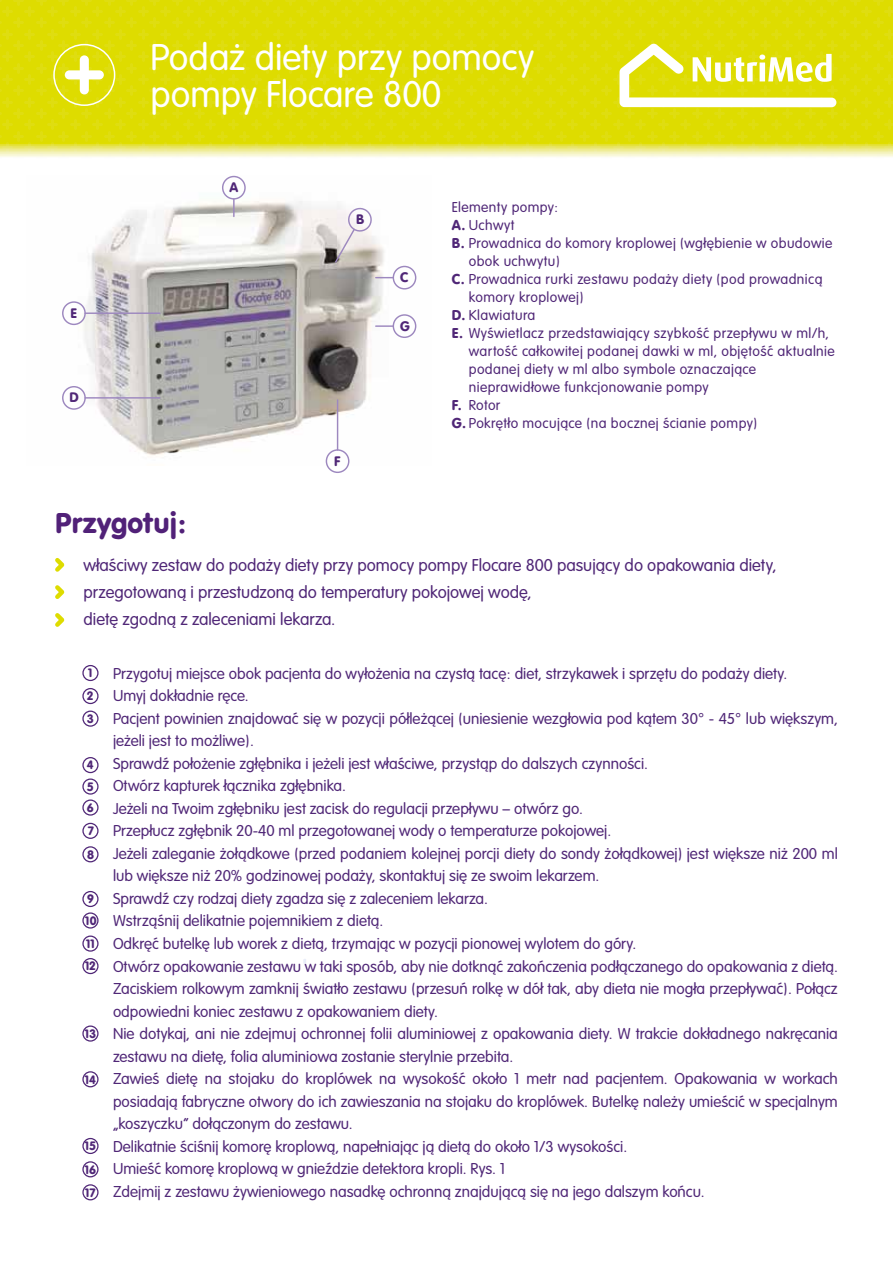
<style>
.page{position:relative;width:893px;height:1263px;background:#fff}
.page>*{position:absolute;margin:0;border:0;box-sizing:border-box;transform-origin:0 0}
.t1{font:300 39px/37.5px "VAG Rundschrift D";color:#fff}
.t2{font:30px "VAG Rundschrift D";color:#512178}
.t3{font:300 18px/27px "VAG Rundschrift D";color:#502777}
.t4{font:300 16.5px/22.5px "VAG Rundschrift D";color:#502777}
.t5{font:300 15px "VAG Rundschrift D";letter-spacing:.025em;color:#502777}
.t6{font:14.55px "VAG Rundschrift D";color:#502777}
.t7{font:12.75px/22.8px "VAG Rundschrift D";letter-spacing:-.02em;color:#502777;text-align:justify}
.s1{font-weight:400}
</style>
<div class="page">
<svg style="left:0;top:0;width:893px;height:157px;background:#dfdd11"></svg>
<svg style="left:53px;top:44px;width:62px;height:62px;background:#e1df1b"></svg>
<div style="left:65px;top:70px;width:39px;height:9px;background:#fff;border-radius:5px"></div>
<div style="left:80px;top:55px;width:9px;height:39px;background:#fff;border-radius:5px"></div>
<svg style="left:619px;top:43px;width:217px;height:64px"></svg>
<svg style="left:55px;top:558px;width:10px;height:41px"></svg>
<svg style="left:55px;top:613px;width:10px;height:14px"></svg>
<div style="left:82px;top:665px;width:17px;height:16px;border:1px solid #502777;border-radius:50%"></div>
<div style="left:82px;top:688px;width:17px;height:16px;border:1px solid #502777;border-radius:50%"></div>
<div style="left:82px;top:710px;width:17px;height:17px;border:1px solid #502777;border-radius:50%"></div>
<div style="left:82px;top:757px;width:17px;height:16px;border:1px solid #502777;border-radius:50%"></div>
<div style="left:82px;top:778px;width:17px;height:17px;border:1px solid #502777;border-radius:50%"></div>
<div style="left:82px;top:799px;width:17px;height:17px;border:1px solid #502777;border-radius:50%"></div>
<div style="left:82px;top:823px;width:17px;height:16px;border:1px solid #502777;border-radius:50%"></div>
<div style="left:82px;top:846px;width:17px;height:16px;border:1px solid #502777;border-radius:50%"></div>
<div style="left:82px;top:891px;width:17px;height:16px;border:1px solid #502777;border-radius:50%"></div>
<div style="left:82px;top:912px;width:17px;height:16px;border:1px solid #502777;border-radius:50%"></div>
<div style="left:82px;top:935px;width:17px;height:17px;border:1px solid #502777;border-radius:50%"></div>
<div style="left:82px;top:958px;width:17px;height:16px;border:1px solid #502777;border-radius:50%"></div>
<div style="left:82px;top:1025px;width:17px;height:17px;border:1px solid #502777;border-radius:50%"></div>
<div style="left:82px;top:1071px;width:17px;height:16px;border:1px solid #502777;border-radius:50%"></div>
<div style="left:82px;top:1138px;width:17px;height:16px;border:1px solid #502777;border-radius:50%"></div>
<div style="left:82px;top:1161px;width:17px;height:16px;border:1px solid #502777;border-radius:50%"></div>
<div style="left:82px;top:1184px;width:17px;height:16px;border:1px solid #502777;border-radius:50%"></div>
<svg style="left:303px;top:959px;width:3px;height:5px"></svg>
<img style="left:62px;top:176px;width:355px;height:289px">
<div style="left:222px;top:176px;width:24px;height:24px;border:1px solid #9d88bf;border-radius:50%"></div>
<svg style="left:233px;top:199px;width:2px;height:17px"></svg>
<div style="left:393px;top:266px;width:23px;height:24px;border:1px solid #9d88bf;border-radius:50%"></div>
<svg style="left:376px;top:277px;width:17px;height:1px"></svg>
<div style="left:393px;top:314px;width:23px;height:24px;border:1px solid #9d88bf;border-radius:50%"></div>
<svg style="left:376px;top:325px;width:17px;height:2px"></svg>
<div style="left:326px;top:449px;width:23px;height:24px;border:1px solid #9d88bf;border-radius:50%"></div>
<hr style="left:337px;top:400px;width:1px;height:50px;background:#9d88bf">
<svg style="left:334px;top:207px;width:39px;height:57px"></svg>
<div style="left:62px;top:301px;width:24px;height:24px;border:1px solid #9d88bf;border-radius:50%"></div>
<hr style="left:85px;top:312px;width:75px;height:2px;background:#9d88bf">
<div style="left:62px;top:386px;width:24px;height:24px;border:1px solid #9d88bf;border-radius:50%"></div>
<hr style="left:85px;top:397px;width:75px;height:2px;background:#9d88bf">
<h1 class="t1" style="left:150px;top:39px;width:386px">Podaż diety przy pomocy pompy Flocare 800</h1>
<p class="t6" style="left:71px;top:304px;width:8px">E</p>
<p class="t6" style="left:70px;top:389px;width:11px">D</p>
<p class="t6" style="left:230px;top:179px;width:10px">A</p>
<p class="t6" style="left:356px;top:211px;width:10px">B</p>
<p class="t6" style="left:400px;top:269px;width:10px">C</p>
<p class="t6" style="left:400px;top:318px;width:11px">G</p>
<p class="t6" style="left:334px;top:452px;width:8px">F</p>
<p class="t5" style="left:452px;top:199px;width:108px">Elementy pompy:</p>
<p class="t5" style="left:452px;top:217px;width:64px"><span class="s1">A.</span> Uchwyt</p>
<p class="t5" style="left:452px;top:235px;width:382px"><span class="s1">B.</span> Prowadnica do komory kroplowej (wgłębienie w obudowie</p>
<p class="t5" style="left:469px;top:253px;width:92px">obok uchwytu)</p>
<p class="t5" style="left:452px;top:271px;width:372px"><span class="s1">C.</span> Prowadnica rurki zestawu podaży diety (pod prowadnicą</p>
<p class="t5" style="left:469px;top:289px;width:116px">komory kroplowej)</p>
<p class="t5" style="left:452px;top:307px;width:85px"><span class="s1">D.</span> Klawiatura</p>
<p class="t5" style="left:452px;top:325px;width:379px"><span class="s1">E.</span> Wyświetlacz przedstawiający szybkość przepływu w ml/h,</p>
<p class="t5" style="left:469px;top:343px;width:367px">wartość całkowitej podanej dawki w ml, objętość aktualnie</p>
<p class="t5" style="left:469px;top:361px;width:289px">podanej diety w ml albo symbole oznaczające</p>
<p class="t5" style="left:469px;top:379px;width:241px">nieprawidłowe funkcjonowanie pompy</p>
<p class="t5" style="left:452px;top:397px;width:50px"><span class="s1">F.</span> Rotor</p>
<p class="t5" style="left:452px;top:415px;width:307px"><span class="s1">G.</span> Pokrętło mocujące (na bocznej ścianie pompy)</p>
<h2 class="t2" style="left:55px;top:505px;width:132px">Przygotuj:</h2>
<p class="t3" style="left:84px;top:552px;width:694px">właściwy zestaw do podaży diety przy pomocy pompy Flocare 800 pasujący do opakowania diety, przegotowaną i przestudzoną do temperatury pokojowej wodę,<br>dietę zgodną z zaleceniami lekarza.</p>
<p class="t4" style="left:113px;top:662px;width:726px">Przygotuj miejsce obok pacjenta do wyłożenia na czystą tacę: diet, strzykawek i sprzętu do podaży diety.<br>Umyj dokładnie ręce.<br>Pacjent powinien znajdować się w pozycji półleżącej (uniesienie wezgłowia pod kątem 30° - 45° lub większym, jeżeli jest to możliwe).<br>Sprawdź położenie zgłębnika i jeżeli jest właściwe, przystąp do dalszych czynności.<br>Otwórz kapturek łącznika zgłębnika.<br>Jeżeli na Twoim zgłębniku jest zacisk do regulacji przepływu – otwórz go.<br>Przepłucz zgłębnik 20-40 ml przegotowanej wody o temperaturze pokojowej.<br>Jeżeli zaleganie żołądkowe (przed podaniem kolejnej porcji diety do sondy żołądkowej) jest większe niż 200 ml lub większe niż 20% godzinowej podaży, skontaktuj się ze swoim lekarzem.<br>Sprawdź czy rodzaj diety zgadza się z zaleceniem lekarza.<br>Wstrząśnij delikatnie pojemnikiem z dietą.<br>Odkręć butelkę lub worek z dietą, trzymając w pozycji pionowej wylotem do góry.<br>Otwórz opakowanie zestawu w taki sposób, aby nie dotknąć zakończenia podłączanego do opakowania z dietą.<br>Zaciskiem rolkowym zamknij światło zestawu (przesuń rolkę w dół tak, aby dieta nie mogła przepływać). Połącz odpowiedni koniec zestawu z opakowaniem diety.<br>Nie dotykaj, ani nie zdejmuj ochronnej folii aluminiowej z opakowania diety. W trakcie dokładnego nakręcania zestawu na dietę, folia aluminiowa zostanie sterylnie przebita.<br>Zawieś dietę na stojaku do kroplówek na wysokość około 1 metr nad pacjentem. Opakowania w workach posiadają fabryczne otwory do ich zawieszania na stojaku do kroplówek. Butelkę należy umieścić w specjalnym „koszyczku” dołączonym do zestawu.<br>Delikatnie ściśnij komorę kroplową, napełniając ją dietą do około 1/3 wysokości.<br>Umieść komorę kroplową w gnieździe detektora kropli. Rys. 1<br>Zdejmij z zestawu żywieniowego nasadkę ochronną znajdującą się na jego dalszym końcu.</p>
<p class="t7" style="left:87px;top:662px;width:9px">1<br>2<br>3</p>
<p class="t7" style="left:87px;top:754px;width:8px;line-height:21.3px">4<br>5<br>6</p>
<p class="t7" style="left:87px;top:819px;width:9px;line-height:23.5px">7<br>8</p>
<p class="t7" style="left:85px;top:888px;width:13px;line-height:21.5px">9<br>10</p>
<p class="t7" style="left:85px;top:932px;width:12px">11<br>12</p>
<p class="t7" style="left:85px;top:1022px;width:13px">13</p>
<p class="t7" style="left:85px;top:1068px;width:13px">14</p>
<p class="t7" style="left:85px;top:1134px;width:13px;line-height:23.2px">15<br>16<br>17</p>
</div>
